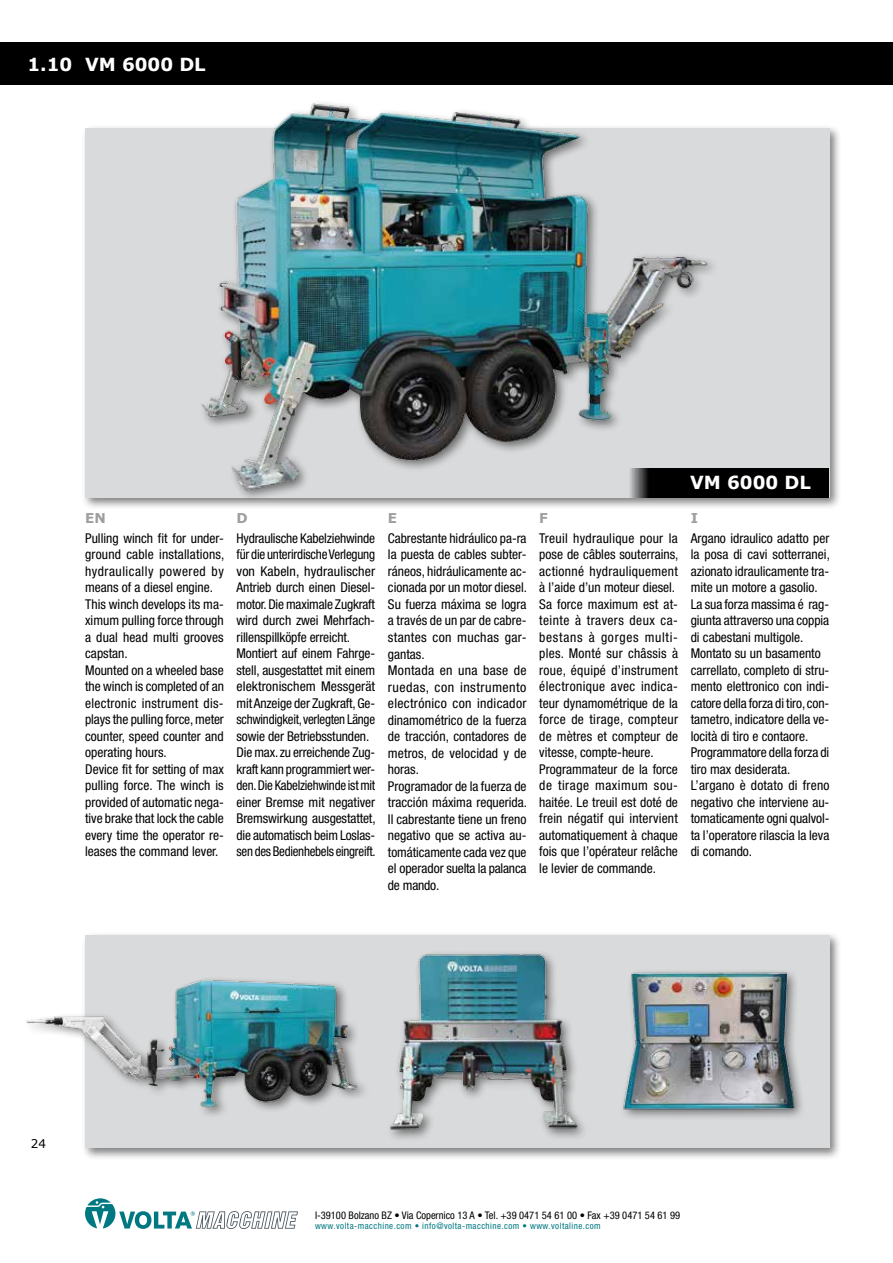
<style>
.page{position:relative;width:893px;height:1263px;background:#fff}
.page>*{position:absolute;margin:0;border:0;box-sizing:border-box;transform-origin:0 0}
.t1{font:700 18px "Verdana";color:#fff}
.t2{font:condensed 13.5px/16.5px "Helvetica Neue";color:#000}
.t3{font:700 13.5px "Verdana";color:#9c9e9f}
.t4{font:12px "Verdana";color:#000}
.t5{font:condensed 10.5px "Helvetica Neue";color:#000}
.t6{font:condensed 9px "Helvetica Neue";letter-spacing:.05em;color:#007881}
</style>
<div class="page">
<div style="left:0;top:43px;width:893px;height:42px;background:#000"></div>
<svg style="left:85px;top:1198px;width:213px;height:31px"></svg>
<div style="left:81px;top:931px;width:760px;height:229px;background:#000;opacity:.5"></div>
<div style="left:85px;top:935px;width:744px;height:213px;background:#d9dadb"></div>
<div style="left:81px;top:124px;width:760px;height:386px;background:#000;opacity:.5"></div>
<div style="left:85px;top:128px;width:744px;height:369px;background:#d9dadb"></div>
<div style="left:629px;top:468px;width:200px;height:29px;background:#000"></div>
<div style="left:23px;top:976px;width:347px;height:143px;background:#000;opacity:.5"></div>
<img style="left:23px;top:974px;width:337px;height:135px">
<img style="left:198px;top:103px;width:518px;height:394px">
<div style="left:386px;top:950px;width:203px;height:192px;background:#000;opacity:.5"></div>
<img style="left:388px;top:950px;width:191px;height:185px">
<div style="left:619px;top:968px;width:187px;height:153px;background:#000;opacity:.5"></div>
<img style="left:619px;top:968px;width:178px;height:148px">
<h1 class="t1" style="left:27px;top:52px;width:180px">1.10 VM 6000 DL</h1>
<h1 class="t1" style="left:690px;top:470px;width:122px">VM 6000 DL</h1>
<p class="t3" style="left:85px;top:509px;width:22px">EN</p>
<p class="t3" style="left:237px;top:509px;width:13px">D</p>
<p class="t3" style="left:388px;top:509px;width:11px">E</p>
<p class="t3" style="left:539px;top:509px;width:10px">F</p>
<p class="t3" style="left:691px;top:509px;width:9px">I</p>
<p class="t2" style="left:85px;top:529px;width:141px">Pulling winch fit for under&shy;ground cable installations, hydraulically powered by means of a diesel engine.<br>This winch develops its ma&shy;ximum pulling force through a dual head multi grooves capstan.<br>Mounted on a wheeled base the winch is completed of an electronic instrument dis&shy;plays the pulling force, meter counter, speed counter and operating hours.<br>Device fit for setting of max pulling force. The winch is provided of automatic nega&shy;tive brake that lock the cable every time the operator re&shy;leases the command lever.</p>
<p class="t2" style="left:237px;top:529px;width:141px">Hydraulische Kabelziehwinde für die unterirdische Verlegung von Kabeln, hydraulischer<br>Antrieb durch einen Diesel&shy;motor. Die maximale Zugkraft wird durch zwei Mehrfach&shy;rillenspillköpfe erreicht.<br>Montiert auf einem Fahrge&shy;stell, ausgestattet mit einem elektronischem Messgerät mit Anzeige der Zugkraft, Ge&shy;schwindigkeit, verlegten Länge sowie der Betriebsstunden.<br>Die max. zu erreichende Zug&shy;kraft kann programmiert wer&shy;den. Die Kabelziehwinde ist mit einer Bremse mit negativer<br>Bremswirkung ausgestattet, die automatisch beim Loslas&shy;sen des Bedienhebels eingreift.</p>
<p class="t2" style="left:388px;top:530px;width:141px">Cabrestante hidráulico pa-ra la puesta de cables subter&shy;ráneos, hidráulicamente ac&shy;cionada por un motor diesel.<br>Su fuerza máxima se logra a través de un par de cabre&shy;stantes con muchas gar&shy;gantas.<br>Montada en una base de ruedas, con instrumento electrónico con indicador dinamométrico de la fuerza de tracción, contadores de metros, de velocidad y de horas.<br>Programador de la fuerza de tracción máxima requerida.<br>Il cabrestante tiene un freno negativo que se activa au&shy;tomáticamente cada vez que el operador suelta la palanca de mando.</p>
<p class="t2" style="left:539px;top:530px;width:141px">Treuil hydraulique pour la pose de câbles souterrains, actionné hydrauliquement à l’aide d’un moteur diesel.<br>Sa force maximum est at&shy;teinte à travers deux ca&shy;bestans à gorges multi&shy;ples. Monté sur châssis à roue, équipé d’instrument électronique avec indica&shy;teur dynamométrique de la force de tirage, compteur de mètres et compteur de vitesse, compte-heure.<br>Programmateur de la force de tirage maximum sou&shy;haitée. Le treuil est doté de frein négatif qui intervient automatiquement à chaque fois que l’opérateur relâche le levier de commande.</p>
<p class="t2" style="left:691px;top:530px;width:141px">Argano idraulico adatto per la posa di cavi sotterranei, azionato idraulicamente tra&shy;mite un motore a gasolio.<br>La sua forza massima é rag&shy;giunta attraverso una coppia di cabestani multigole.<br>Montato su un basamento carrellato, completo di stru&shy;mento elettronico con indi&shy;catore della forza di tiro, con&shy;tametro, indicatore della ve&shy;locità di tiro e contaore.<br>Programmatore della forza di tiro max desiderata.<br>L’argano è dotato di freno negativo che interviene au&shy;tomaticamente ogni qualvol&shy;ta l’operatore rilascia la leva di comando.</p>
<p class="t4" style="left:31px;top:1135px;width:17px">24</p>
<p class="t5" style="left:315px;top:1209px;width:367px">I-39100 Bolzano BZ • Via Copernico 13 A • Tel. +39 0471 54 61 00 • Fax +39 0471 54 61 99</p>
<p class="t6" style="left:315px;top:1221px;width:287px">www.volta-macchine.com • info@volta-macchine.com • www.voltaline.com</p>
</div>
